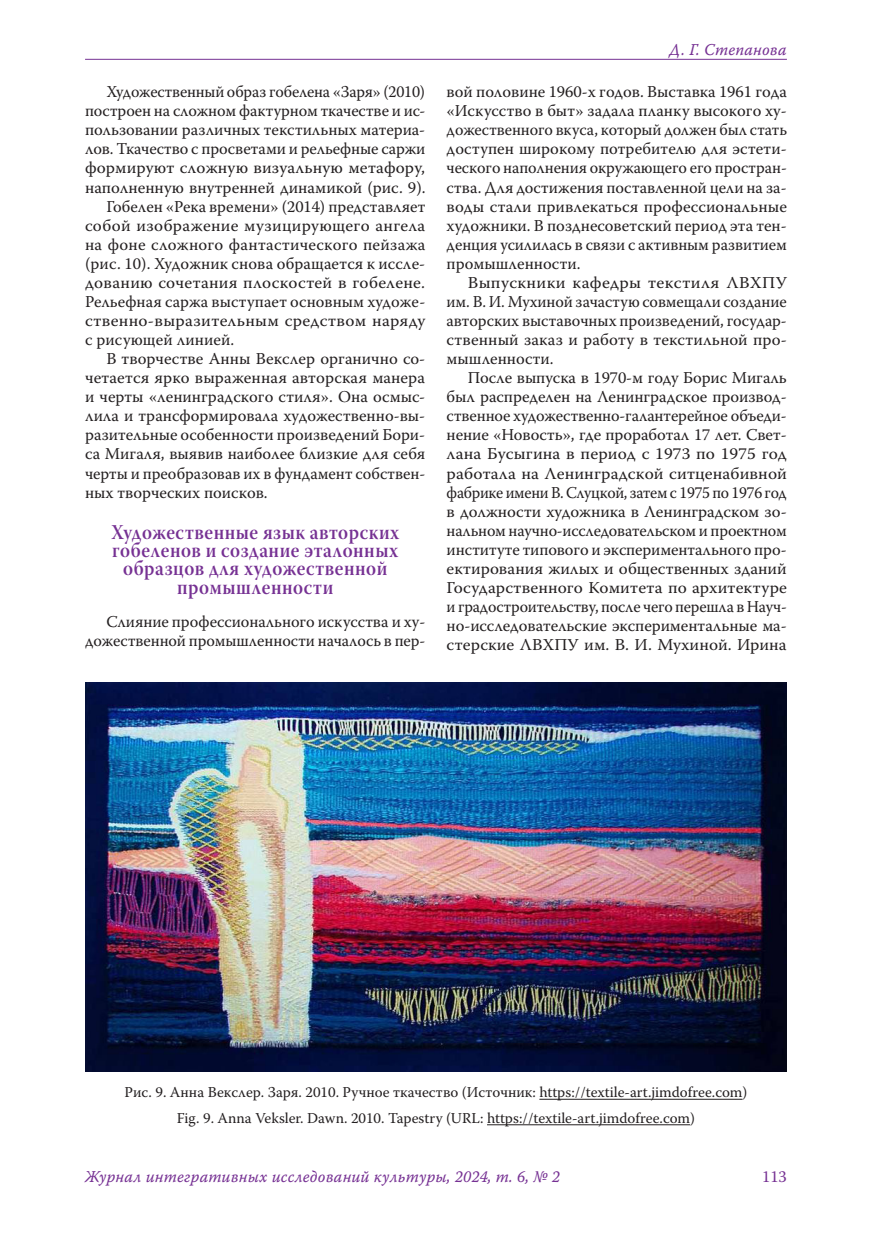
<style>
.page{position:relative;width:872px;height:1234px;background:#fff}
.page>*{position:absolute;margin:0;border:0;box-sizing:border-box;transform-origin:0 0}
.Заголовок_3{font:21px/18.5px "Warnock Pro Semibold Subh";letter-spacing:.025em;color:#763193;text-align:center;scale:.9 1}
.Body{font:16.5px/19px "Warnock Pro";color:#231f20;text-align:justify}
.Body-2{font:16.5px/19px "Warnock Pro";color:#231f20;text-align:justify;scale:1.05 1}
.t1{font:16.5px "Warnock Pro It Capt";letter-spacing:.01em;color:#763193;scale:.95 1}
.t2{font:16.5px "Warnock Pro";color:#763193}
.RIS{font:15px "Warnock Pro";color:#231f20}
</style>
<div class="page">
<hr style="left:85px;top:59px;width:702px;height:1px;background:#763193">
<img style="left:85px;top:682px;width:702px;height:389px">
<hr style="left:539px;top:1098px;width:203px;height:1px;background:#231f20">
<hr style="left:487px;top:1124px;width:203px;height:1px;background:#231f20">
<p class="Body" style="left:85px;top:82px;width:342px;text-indent:21px">Художественный образ гобелена «Заря» (2010) построен на сложном фактурном ткачестве и ис&shy;пользовании различных текстильных материа&shy;лов. Ткачество с просветами и рельефные саржи формируют сложную визуальную метафору, наполненную внутренней динамикой (рис. 9).</p>
<p class="Body" style="left:85px;top:196px;width:342px;text-indent:21px">Гобелен «Река времени» (2014) представляет собой изображение музицирующего ангела на фоне сложного фантастического пейзажа (рис. 10). Художник снова обращается к иссле&shy;дованию сочетания плоскостей в гобелене.<br>Рельефная саржа выступает основным художе&shy;ственно-выразительным средством наряду с рисующей линией.</p>
<p class="Body" style="left:85px;top:349px;width:342px;text-indent:21px">В творчестве Анны Векслер органично со&shy;четается ярко выраженная авторская манера и черты «ленинградского стиля». Она осмыс&shy;лила и трансформировала художественно-вы&shy;разительные особенности произведений Бори&shy;са Мигаля, выявив наиболее близкие для себя черты и преобразовав их в фундамент собствен&shy;ных творческих поисков.</p>
<p class="Заголовок_3" style="left:111px;top:522px;width:322px">Художественные язык авторских гобеленов и создание эталонных образцов для художественной промышленности</p>
<p class="Body" style="left:85px;top:611px;width:342px;text-align:right">Слияние профессионального искусства и ху&shy;дожественной промышленности началось в пер-</p>
<p class="t1" style="left:669px;top:39px;width:125px">Д. Г. Степанова</p>
<p class="Body" style="left:446px;top:82px;width:342px">вой половине 1960-х годов. Выставка 1961 года «Искусство в быт» задала планку высокого ху&shy;дожественного вкуса, который должен был стать доступен широкому потребителю для эстети&shy;ческого наполнения окружающего его простран&shy;ства. Для достижения поставленной цели на за&shy;воды стали привлекаться профессиональные художники. В позднесоветский период эта тен&shy;денция усилилась в связи с активным развитием промышленности.</p>
<p class="Body-2" style="left:446px;top:272px;width:325px;text-indent:21px">Выпускники кафедры текстиля ЛВХПУ им. В. И. Мухиной зачастую совмещали создание авторских выставочных произведений, государ&shy;ственный заказ и работу в текстильной про&shy;мышленности.</p>
<p class="Body" style="left:446px;top:368px;width:342px;text-indent:21px">После выпуска в 1970-м году Борис Мигаль был распределен на Ленинградское производ&shy;ственное художественно-галантерейное объеди&shy;нение «Новость», где проработал 17 лет. Свет&shy;лана Бусыгина в период с 1973 по 1975 год работала на Ленинградской ситценабивной фабрике имени В. Слуцкой, затем с 1975 по 1976 год в должности художника в Ленинградском зо&shy;нальном научно-исследовательском и проектном институте типового и экспериментального про&shy;ектирования жилых и общественных зданий Государственного Комитета по архитектуре и градостроительству, после чего перешла в Науч&shy;но-исследовательские экспериментальные ма&shy;стерские ЛВХПУ им. В. И. Мухиной. Ирина</p>
<p class="RIS" style="left:125px;top:1083px;width:624px">Рис. 9. Анна Векслер. Заря. 2010. Ручное ткачество (Источник: https://textile-art.jimdofree.com)</p>
<p class="RIS" style="left:177px;top:1108px;width:519px">Fig. 9. Anna Veksler. Dawn. 2010. Tapestry (URL: https://textile-art.jimdofree.com)</p>
<p class="t1" style="left:85px;top:1166px;width:501px">Журнал интегративных исследований культуры, 2024, т. 6, № 2</p>
<p class="t2" style="left:762px;top:1166px;width:26px">113</p>
</div>
